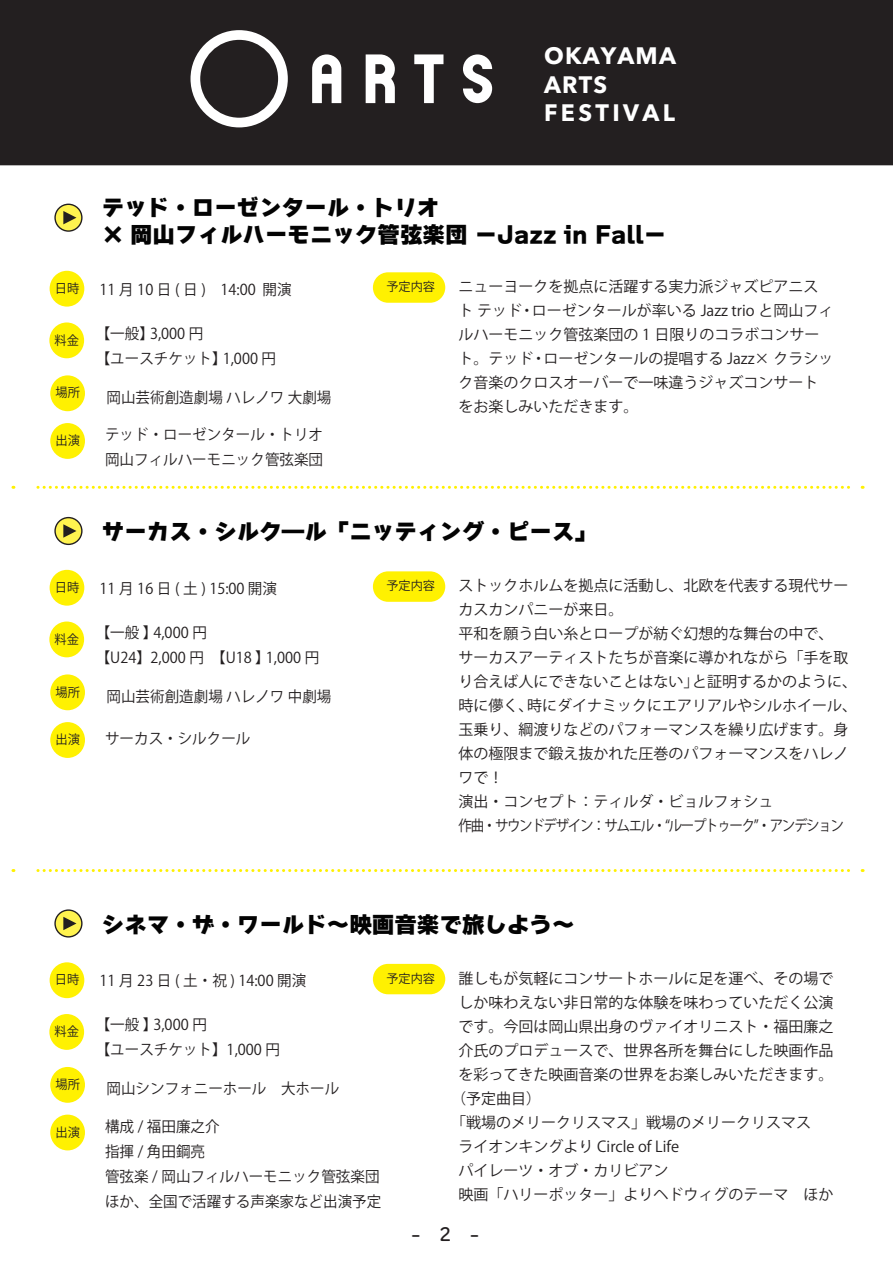
<style>
.page{position:relative;width:893px;height:1263px;background:#fff}
.page>*{position:absolute;margin:0;border:0;box-sizing:border-box;transform-origin:0 0}
.t1{font:700 23.25px/28.7px "Avenir Next W1 G";letter-spacing:.05em;color:#fff}
.t2{font:22.5px/27px "Wanpaku Ruika 08";color:#030303}
.t3{font:18.45px "Mizolet";color:#231f20}
.t4{font:15px/24px "Koz Go Pr 6 N";color:#231f20}
.t5{font:12.6px "Koz Go Pr 6 N";color:#231f20}
.t6{font:12.15px "Koz Go Pr 6 N";color:#231f20}
</style>
<div class="page">
<div style="left:0;top:0;width:893px;height:165px;background:#231f20"></div>
<svg style="left:312px;top:54px;width:29px;height:49px"></svg>
<svg style="left:366px;top:54px;width:29px;height:49px"></svg>
<svg style="left:414px;top:54px;width:29px;height:49px"></svg>
<svg style="left:463px;top:54px;width:29px;height:49px"></svg>
<svg style="left:191px;top:30px;width:97px;height:97px"></svg>
<div style="left:50px;top:271px;width:34px;height:36px;background:#fff101;border-radius:50%"></div>
<div style="left:50px;top:375px;width:35px;height:36px;background:#fff101;border-radius:50%"></div>
<div style="left:49px;top:322px;width:35px;height:36px;background:#fff101;border-radius:50%"></div>
<div style="left:50px;top:423px;width:35px;height:36px;background:#fff101;border-radius:50%"></div>
<div style="left:373px;top:272px;width:72px;height:31px;background:#fff101;border-radius:15px"></div>
<svg style="left:38px;top:486px;width:812px;height:3px"></svg>
<svg style="left:55px;top:204px;width:27px;height:27px"></svg>
<div style="left:54px;top:204px;width:29px;height:28px;border:1px solid #231f20;border-radius:50%"></div>
<svg style="left:63px;top:211px;width:13px;height:13px"></svg>
<div style="left:50px;top:570px;width:34px;height:36px;background:#fff101;border-radius:50%"></div>
<div style="left:50px;top:674px;width:35px;height:36px;background:#fff101;border-radius:50%"></div>
<div style="left:49px;top:621px;width:35px;height:36px;background:#fff101;border-radius:50%"></div>
<div style="left:50px;top:722px;width:35px;height:36px;background:#fff101;border-radius:50%"></div>
<div style="left:373px;top:571px;width:72px;height:31px;background:#fff101;border-radius:15px"></div>
<svg style="left:38px;top:869px;width:812px;height:3px"></svg>
<svg style="left:55px;top:518px;width:27px;height:26px"></svg>
<div style="left:54px;top:517px;width:29px;height:28px;border:1px solid #231f20;border-radius:50%"></div>
<svg style="left:63px;top:524px;width:13px;height:14px"></svg>
<div style="left:50px;top:962px;width:34px;height:36px;background:#fff101;border-radius:50%"></div>
<div style="left:50px;top:1067px;width:35px;height:36px;background:#fff101;border-radius:50%"></div>
<div style="left:49px;top:1014px;width:35px;height:36px;background:#fff101;border-radius:50%"></div>
<div style="left:50px;top:1114px;width:35px;height:36px;background:#fff101;border-radius:50%"></div>
<div style="left:373px;top:964px;width:72px;height:30px;background:#fff101;border-radius:15px"></div>
<svg style="left:55px;top:910px;width:27px;height:27px"></svg>
<div style="left:54px;top:909px;width:29px;height:28px;border:1px solid #231f20;border-radius:50%"></div>
<svg style="left:63px;top:917px;width:13px;height:13px"></svg>
<h1 class="t1" style="left:544px;top:40px;width:133px">OKAYAMA<br>ARTS<br>FESTIVAL</h1>
<h2 class="t2" style="left:102px;top:194px;width:566px">テッド・ローゼンタール・トリオ<br>× 岡山フィルハーモニック管弦楽団 －Jazz in Fall－</h2>
<p class="t5" style="left:55px;top:281px;width:26px">日時</p>
<p class="t4" style="left:99px;top:277px;width:194px">11 月 10 日 ( 日 )　14:00 開演</p>
<p class="t5" style="left:55px;top:333px;width:26px">料金</p>
<p class="t5" style="left:55px;top:386px;width:26px">場所</p>
<p class="t4" style="left:96px;top:321px;width:182px;line-height:24.9px">【一般】3,000 円<br>【ユースチケット】1,000 円</p>
<p class="t4" style="left:107px;top:386px;width:226px">岡山芸術創造劇場 ハレノワ 大劇場</p>
<p class="t5" style="left:55px;top:433px;width:26px">出演</p>
<p class="t4" style="left:105px;top:423px;width:220px;line-height:24.9px">テッド・ローゼンタール・トリオ岡山フィルハーモニック管弦楽団</p>
<p class="t6" style="left:386px;top:280px;width:50px">予定内容</p>
<p class="t4" style="left:459px;top:275px;width:376px">ニューヨークを拠点に活躍する実力派ジャズピアニスト テッド・ローゼンタールが率いる Jazz trio と岡山フィルハーモニック管弦楽団の 1 日限りのコラボコンサート。テッド・ローゼンタールの提唱する Jazz× クラシック音楽のクロスオーバーで一味違うジャズコンサートをお楽しみいただきます。</p>
<h2 class="t2" style="left:102px;top:518px;width:508px">サーカス・シルク―ル「ニッティング・ピース」　</h2>
<p class="t5" style="left:55px;top:580px;width:26px">日時</p>
<p class="t4" style="left:99px;top:577px;width:179px">11 月 16 日 ( 土 ) 15:00 開演</p>
<p class="t5" style="left:55px;top:632px;width:26px">料金</p>
<p class="t5" style="left:55px;top:685px;width:26px">場所</p>
<p class="t4" style="left:96px;top:620px;width:225px;line-height:24.9px">【一般 】4,000 円<br>【U24】2,000 円　【U18 】1,000 円</p>
<p class="t4" style="left:107px;top:685px;width:226px">岡山芸術創造劇場 ハレノワ 中劇場</p>
<p class="t5" style="left:55px;top:732px;width:26px">出演</p>
<p class="t4" style="left:105px;top:727px;width:147px">サーカス・シルクール</p>
<p class="t6" style="left:386px;top:579px;width:50px">予定内容</p>
<p class="t4" style="left:459px;top:574px;width:400px">ストックホルムを拠点に活動し、北欧を代表する現代サーカスカンパニーが来日。<br>平和を願う白い糸とロープが紡ぐ幻想的な舞台の中で、<br>サーカスアーティストたちが音楽に導かれながら「手を取り合えば人にできないことはない」と証明するかのように、時に儚く、時にダイナミックにエアリアルやシルホイール、玉乗り、綱渡りなどのパフォーマンスを繰り広げます。身体の極限まで鍛え抜かれた圧巻のパフォーマンスをハレノワで！<br>演出・コンセプト：ティルダ・ビョルフォシュ<br>作曲・サウンドデザイン：サムエル・“ループトゥーク”・アンデション</p>
<h2 class="t2" style="left:102px;top:910px;width:474px">シネマ・ザ・ワールド～映画音楽で旅しよう～</h2>
<p class="t6" style="left:386px;top:972px;width:50px">予定内容</p>
<p class="t4" style="left:459px;top:966px;width:376px">誰しもが気軽にコンサートホールに足を運べ、その場で</p>
<p class="t4" style="left:459px;top:990px;width:376px">しか味わえない非日常的な体験を味わっていただく公演</p>
<p class="t4" style="left:459px;top:1014px;width:376px">です。今回は岡山県出身のヴァイオリニスト・福田廉之</p>
<p class="t4" style="left:459px;top:1038px;width:376px">介氏のプロデュースで、世界各所を舞台にした映画作品</p>
<p class="t4" style="left:459px;top:1062px;width:376px">を彩ってきた映画音楽の世界をお楽しみいただきます。</p>
<p class="t4" style="left:451px;top:1086px;width:91px">（予定曲目）</p>
<p class="t4" style="left:451px;top:1110px;width:361px">「戦場のメリークリスマス」戦場のメリークリスマス</p>
<p class="t4" style="left:459px;top:1134px;width:222px">ライオンキングより Circle of Life</p>
<p class="t4" style="left:459px;top:1158px;width:211px">パイレーツ・オブ・カリビアン</p>
<p class="t4" style="left:459px;top:1182px;width:376px">映画「ハリーポッター」よりヘドウィグのテーマ　ほか</p>
<p class="t5" style="left:55px;top:973px;width:26px">日時</p>
<p class="t4" style="left:99px;top:969px;width:208px">11 月 23 日 ( 土・祝 ) 14:00 開演</p>
<p class="t4" style="left:96px;top:1013px;width:186px;line-height:24.9px">【一般 】3,000 円<br>【ユースチケット】1,000 円</p>
<p class="t5" style="left:55px;top:1024px;width:26px">料金</p>
<p class="t5" style="left:55px;top:1077px;width:26px">場所</p>
<p class="t4" style="left:107px;top:1077px;width:234px">岡山シンフォニーホール　大ホール</p>
<p class="t5" style="left:55px;top:1125px;width:26px">出演</p>
<p class="t4" style="left:105px;top:1114px;width:278px;line-height:24.9px">構成 / 福田廉之介<br>指揮 / 角田鋼亮<br>管弦楽 / 岡山フィルハーモニック管弦楽団ほか、全国で活躍する声楽家など出演予定</p>
<p class="t3" style="left:411px;top:1225px;width:70px">-　2　-</p>
</div>
